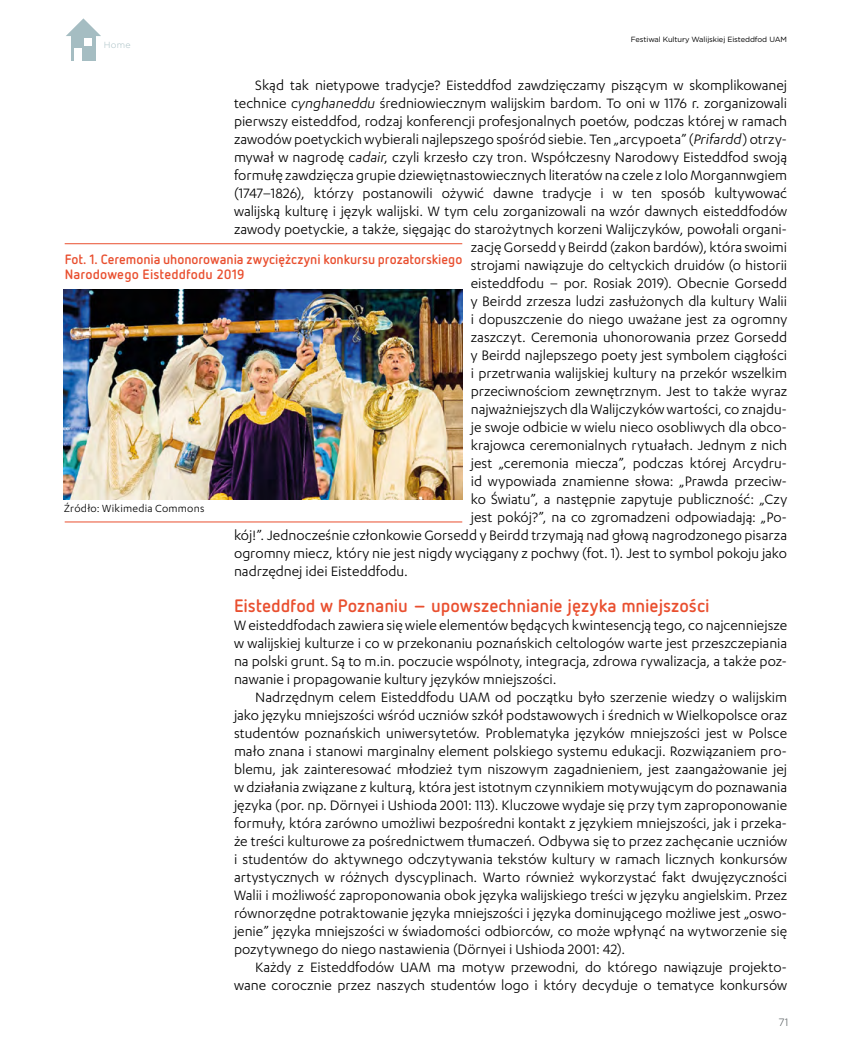
<style>
.page{position:relative;width:851px;height:1063px;background:#fff}
.page>*{position:absolute;margin:0;border:0;box-sizing:border-box;transform-origin:0 0}
.śródtyt{font:700 18px "Netto Pro";letter-spacing:-.005em;color:#e94f2f}
.txt_wcięcie{font:15.75px/18px "Karbon";color:#000;text-align:justify}
.txt_bez_wcięcia{font:15.75px/18px "Karbon";color:#000;text-align:justify}
.tab_tyt{font:700 13.5px/15px "Netto Pro";letter-spacing:.005em;color:#e94f2f}
.zrodlo{font:12px "Karbon";letter-spacing:.02em;color:#000}
.t1{font:300 10.5px "Gotham";color:#3d4548}
.t2{font:300 8.85px "Gotham";color:#a5bdc2}
.t3{font:7.5px "Gotham";letter-spacing:-.01em;color:#000}
.s1{font-style:italic}
</style>
<div class="page">
<div style="left:71px;top:36px;width:25px;height:25px;background:#a5bdc2"></div>
<svg style="left:66px;top:18px;width:35px;height:18px"></svg>
<div style="left:84px;top:38px;width:8px;height:8px;background:#fff"></div>
<div style="left:74px;top:48px;width:8px;height:12px;background:#fff"></div>
<img style="left:64px;top:290px;width:398px;height:210px">
<hr style="left:65px;top:522px;width:397px;height:1px;background:#e94f2f">
<hr style="left:65px;top:243px;width:397px;height:1px;background:#e94f2f">
<p class="t2" style="left:104px;top:39px;width:28px">Home</p>
<p class="t3" style="left:630px;top:35px;width:158px">Festiwal Kultury Walijskiej Eisteddfod UAM</p>
<p class="txt_wcięcie" style="left:255px;top:76px;width:533px">Skąd tak nietypowe tradycje? Eisteddfod zawdzięczamy piszącym w skomplikowanej</p>
<p class="txt_wcięcie" style="left:234px;top:94px;width:554px">technice <span class="s1">cynghaneddu</span> średniowiecznym walijskim bardom. To oni w 1176 r. zorganizowali</p>
<p class="txt_wcięcie" style="left:234px;top:112px;width:554px">pierwszy eisteddfod, rodzaj konferencji profesjonalnych poetów, podczas której w ramach</p>
<p class="txt_wcięcie" style="left:234px;top:130px;width:554px">zawodów poetyckich wybierali najlepszego spośród siebie. Ten „arcypoeta” (<span class="s1">Prifardd</span>) otrzy-</p>
<p class="txt_wcięcie" style="left:234px;top:148px;width:554px">mywał w nagrodę <span class="s1">cadair</span>, czyli krzesło czy tron. Współczesny Narodowy Eisteddfod swoją</p>
<p class="txt_wcięcie" style="left:234px;top:166px;width:554px">formułę zawdzięcza grupie dziewiętnastowiecznych literatów na czele z Iolo Morgannwgiem</p>
<p class="txt_wcięcie" style="left:234px;top:184px;width:554px">(1747–1826), którzy postanowili ożywić dawne tradycje i w ten sposób kultywować</p>
<p class="txt_wcięcie" style="left:234px;top:202px;width:554px">walijską kulturę i język walijski. W tym celu zorganizowali na wzór dawnych eisteddfodów</p>
<p class="txt_wcięcie" style="left:234px;top:220px;width:554px">zawody poetyckie, a także, sięgając do starożytnych korzeni Walijczyków, powołali organi-</p>
<p class="txt_wcięcie" style="left:470px;top:238px;width:318px">zację Gorsedd y Beirdd (zakon bardów), która swoimi</p>
<p class="txt_wcięcie" style="left:470px;top:256px;width:318px">strojami nawiązuje do celtyckich druidów (o historii</p>
<p class="txt_wcięcie" style="left:470px;top:274px;width:318px">eisteddfodu – por. Rosiak 2019). Obecnie Gorsedd</p>
<p class="txt_wcięcie" style="left:470px;top:292px;width:318px">y Beirdd zrzesza ludzi zasłużonych dla kultury Walii</p>
<p class="txt_wcięcie" style="left:470px;top:310px;width:318px">i dopuszczenie do niego uważane jest za ogromny</p>
<p class="txt_wcięcie" style="left:470px;top:328px;width:318px">zaszczyt. Ceremonia uhonorowania przez Gorsedd</p>
<p class="txt_wcięcie" style="left:470px;top:346px;width:318px">y Beirdd najlepszego poety jest symbolem ciągłości</p>
<p class="txt_wcięcie" style="left:470px;top:364px;width:318px">i przetrwania walijskiej kultury na przekór wszelkim</p>
<p class="txt_wcięcie" style="left:470px;top:382px;width:318px">przeciwnościom zewnętrznym. Jest to także wyraz</p>
<p class="txt_wcięcie" style="left:470px;top:400px;width:318px">najważniejszych dla Walijczyków wartości, co znajdu-</p>
<p class="txt_wcięcie" style="left:470px;top:418px;width:318px">je swoje odbicie w wielu nieco osobliwych dla obco-</p>
<p class="txt_wcięcie" style="left:470px;top:436px;width:318px">krajowca ceremonialnych rytuałach. Jednym z nich</p>
<p class="txt_wcięcie" style="left:470px;top:454px;width:318px">jest „ceremonia miecza”, podczas której Arcydru-</p>
<p class="txt_wcięcie" style="left:470px;top:472px;width:318px">id wypowiada znamienne słowa: „Prawda przeciw-</p>
<p class="txt_wcięcie" style="left:470px;top:490px;width:318px">ko Światu”, a następnie zapytuje publiczność: „Czy</p>
<p class="txt_wcięcie" style="left:470px;top:508px;width:318px">jest pokój?”, na co zgromadzeni odpowiadają: „Po-</p>
<p class="txt_wcięcie" style="left:234px;top:526px;width:554px">kój!”. Jednocześnie członkowie Gorsedd y Beirdd trzymają nad głową nagrodzonego pisarza</p>
<p class="txt_wcięcie" style="left:234px;top:544px;width:554px">ogromny miecz, który nie jest nigdy wyciągany z pochwy (fot. 1). Jest to symbol pokoju jako</p>
<p class="txt_wcięcie" style="left:234px;top:562px;width:175px">nadrzędnej idei Eisteddfodu.</p>
<p class="śródtyt" style="left:234px;top:594px;width:477px">Eisteddfod w Poznaniu – upowszechnianie języka mniejszości</p>
<p class="txt_bez_wcięcia" style="left:234px;top:616px;width:554px">W eisteddfodach zawiera się wiele elementów będących kwintesencją tego, co najcenniejsze w walijskiej kulturze i co w przekonaniu poznańskich celtologów warte jest przeszczepiania na polski grunt. Są to m.in. poczucie wspólnoty, integracja, zdrowa rywalizacja, a także poz&shy;nawanie i propagowanie kultury języków mniejszości.</p>
<p class="txt_wcięcie" style="left:234px;top:688px;width:554px;text-indent:21px">Nadrzędnym celem Eisteddfodu UAM od początku było szerzenie wiedzy o walijskim jako języku mniejszości wśród uczniów szkół podstawowych i średnich w Wielkopolsce oraz studentów poznańskich uniwersytetów. Problematyka języków mniejszości jest w Polsce mało znana i stanowi marginalny element polskiego systemu edukacji. Rozwiązaniem pro&shy;blemu, jak zainteresować młodzież tym niszowym zagadnieniem, jest zaangażowanie jej w działania związane z kulturą, która jest istotnym czynnikiem motywującym do poznawania języka (por. np. Dörnyei i Ushioda 2001: 113). Kluczowe wydaje się przy tym zaproponowanie formuły, która zarówno umożliwi bezpośredni kontakt z językiem mniejszości, jak i przeka&shy;że treści kulturowe za pośrednictwem tłumaczeń. Odbywa się to przez zachęcanie uczniów i studentów do aktywnego odczytywania tekstów kultury w ramach licznych konkursów artystycznych w różnych dyscyplinach. Warto również wykorzystać fakt dwujęzyczności Walii i możliwość zaproponowania obok języka walijskiego treści w języku angielskim. Przez równorzędne potraktowanie języka mniejszości i języka dominującego możliwe jest „oswo&shy;jenie” języka mniejszości w świadomości odbiorców, co może wpłynąć na wytworzenie się pozytywnego do niego nastawienia (Dörnyei i Ushioda 2001: 42).</p>
<p class="txt_wcięcie" style="left:234px;top:958px;width:554px;text-align:right">Każdy z Eisteddfodów UAM ma motyw przewodni, do którego nawiązuje projekto&shy;wane corocznie przez naszych studentów logo i który decyduje o tematyce konkursów</p>
<p class="tab_tyt" style="left:65px;top:251px;width:399px">Fot. 1. Ceremonia uhonorowania zwyciężczyni konkursu prozatorskiego<br>Narodowego Eisteddfodu 2019</p>
<p class="zrodlo" style="left:64px;top:502px;width:142px">Źródło: Wikimedia Commons</p>
<p class="t1" style="left:778px;top:1016px;width:11px">71</p>
</div>
